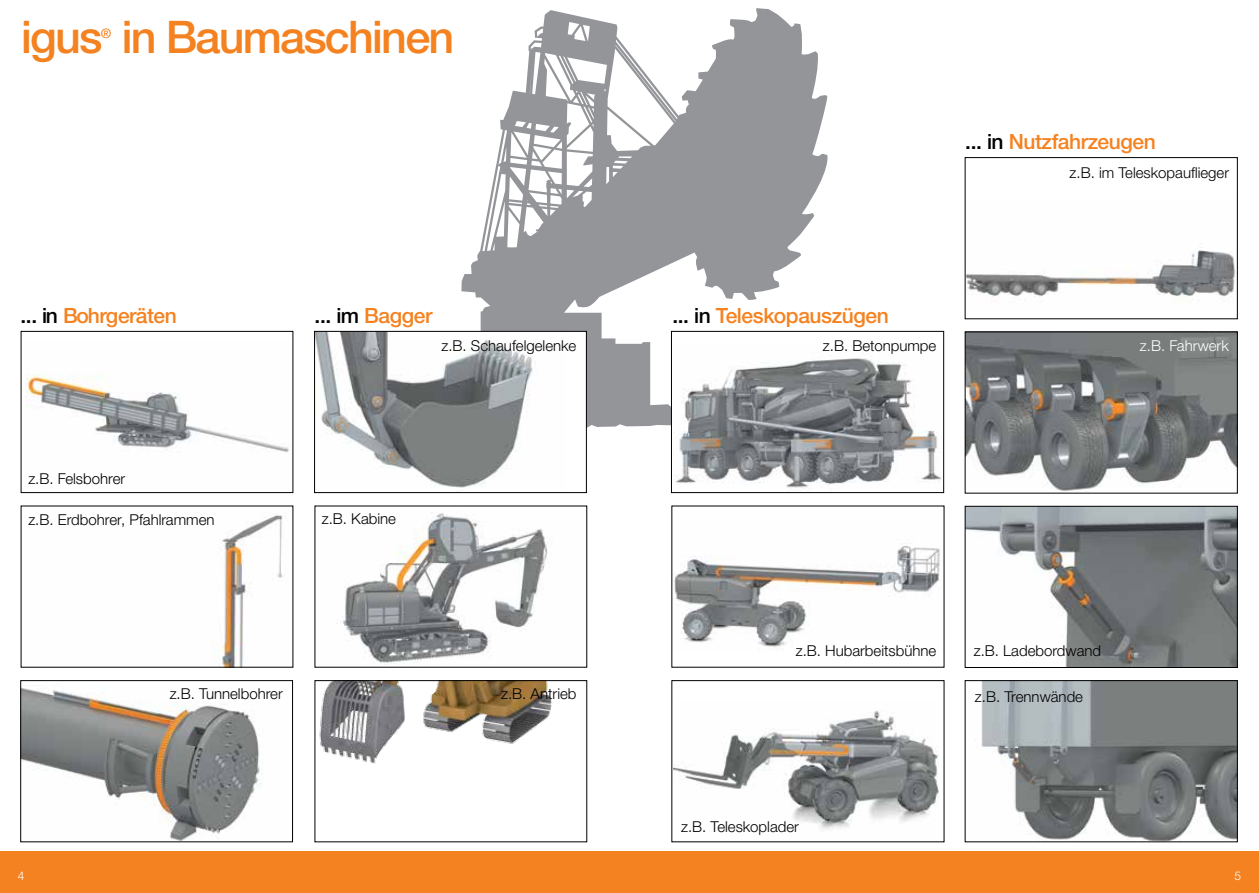
<style>
.page{position:relative;width:1259px;height:893px;background:#fff}
.page>*{position:absolute;margin:0;border:0;box-sizing:border-box;transform-origin:0 0}
.t1{font:500 45px "Helvetica Neue LTW1 G";letter-spacing:-.04em;color:#f58220}
.t2{font:500 21px "Helvetica Neue LTW1 G";letter-spacing:-.02em;color:#f58220}
.t3{font:300 15px "Helvetica Neue LTW1 G";color:#000}
.t4{font:300 15px "Helvetica Neue LTW1 G";color:#fff}
.t5{font:500 13.05px "Helvetica Neue LTW1 G";color:#f58220}
.t6{font:300 12px "Helvetica Neue LTW1 G";color:#fff}
.s1{color:#000}
</style>
<div class="page">
<div style="left:0;top:851px;width:1259px;height:42px;background:#f58220"></div>
<svg style="left:431px;top:8px;width:396px;height:421px;fill:#939598"></svg>
<img style="left:218px;top:515px;width:66px;height:150px">
<img style="left:25px;top:375px;width:264px;height:78px">
<div style="left:21px;top:331px;width:272px;height:162px;border:1px solid #000"></div>
<img style="left:23px;top:688px;width:240px;height:152px">
<div style="left:21px;top:680px;width:272px;height:162px;border:1px solid #000"></div>
<div style="left:314px;top:331px;width:272px;height:162px;background:#fff"></div>
<img style="left:316px;top:333px;width:217px;height:155px">
<div style="left:314px;top:331px;width:272px;height:162px;border:1px solid #000"></div>
<img style="left:340px;top:512px;width:208px;height:152px">
<img style="left:319px;top:682px;width:233px;height:82px">
<div style="left:315px;top:680px;width:272px;height:162px;border:1px solid #000"></div>
<div style="left:671px;top:331px;width:272px;height:162px;background:#fff"></div>
<img style="left:676px;top:358px;width:266px;height:131px">
<div style="left:671px;top:331px;width:273px;height:162px;border:1px solid #000"></div>
<img style="left:967px;top:508px;width:268px;height:158px">
<div style="left:965px;top:506px;width:272px;height:162px;border:1px solid #000"></div>
<img style="left:674px;top:545px;width:266px;height:103px">
<img style="left:674px;top:710px;width:264px;height:120px">
<div style="left:671px;top:680px;width:273px;height:162px;border:1px solid #000"></div>
<img style="left:967px;top:334px;width:268px;height:157px">
<img style="left:981px;top:682px;width:254px;height:158px">
<div style="left:965px;top:680px;width:272px;height:162px;border:1px solid #000"></div>
<img style="left:967px;top:247px;width:268px;height:54px">
<div style="left:965px;top:157px;width:272px;height:162px;border:1px solid #000"></div>
<h1 class="t1" style="left:21px;top:10px;width:435px">igus in Baumaschinen</h1>
<p class="t5" style="left:101px;top:26px;width:12px">®</p>
<h2 class="t2" style="left:21px;top:303px;width:158px"><span class="s1">... in</span> Bohrgeräten</h2>
<p class="t3" style="left:28px;top:469px;width:98px">z.B. Felsbohrer</p>
<p class="t3" style="left:28px;top:510px;width:188px">z.B. Erdbohrer, Pfahlrammen</p>
<h2 class="t2" style="left:315px;top:302px;width:119px"><span class="s1">... im</span> Bagger</h2>
<p class="t3" style="left:441px;top:336px;width:136px">z.B. Schaufelgelenke</p>
<p class="t3" style="left:322px;top:509px;width:76px">z.B. Kabine</p>
<p class="t3" style="left:170px;top:684px;width:115px">z.B. Tunnelbohrer</p>
<p class="t3" style="left:501px;top:684px;width:77px">z.B. Antrieb</p>
<h2 class="t2" style="left:965px;top:129px;width:192px"><span class="s1">... in</span> Nutzfahrzeugen</h2>
<p class="t3" style="left:1069px;top:164px;width:161px">z.B. im Teleskopauflieger</p>
<h2 class="t2" style="left:672px;top:303px;width:218px"><span class="s1">... in</span> Teleskopauszügen</h2>
<p class="t3" style="left:823px;top:336px;width:115px">z.B. Betonpumpe</p>
<p class="t4" style="left:1140px;top:336px;width:90px">z.B. Fahrwerk</p>
<p class="t3" style="left:795px;top:641px;width:142px">z.B. Hubarbeitsbühne</p>
<p class="t3" style="left:974px;top:641px;width:129px">z.B. Ladebordwand</p>
<p class="t3" style="left:975px;top:688px;width:110px">z.B. Trennwände</p>
<p class="t3" style="left:681px;top:818px;width:119px">z.B. Teleskoplader</p>
<p class="t6" style="left:18px;top:869px;width:8px">4</p>
<p class="t6" style="left:1234px;top:869px;width:8px">5</p>
</div>
